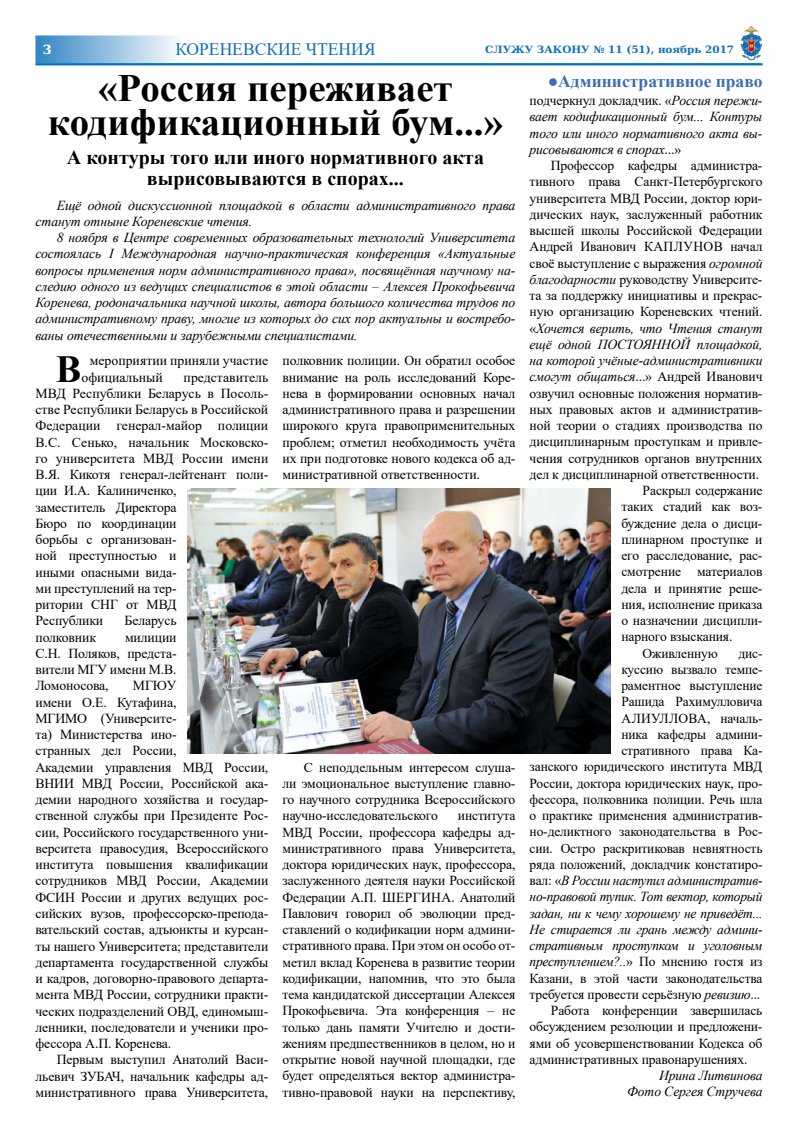
<style>
.page{position:relative;width:798px;height:1134px;background:#fff}
.page>*{position:absolute;margin:0;border:0;box-sizing:border-box;transform-origin:0 0}
.t1{font:700 38.75px/33.8px "Times New Roman";color:#000;text-align:center}
.t2{font:700 38.25px "Times New Roman";color:#000}
.t3{font:700 20px/21.2px "Times New Roman";color:#000;text-align:center}
.t4{font:700 17.5px "Times New Roman";color:#386eb6}
.t5{font:17.5px "Times New Roman";color:#1072ba}
.t6{font:13.75px/16.2px "Times New Roman";letter-spacing:-.01em;color:#000;text-align:justify}
.t7{font:italic 13.75px/16.2px "Times New Roman";letter-spacing:-.01em;color:#000;text-align:justify}
.t8{font:700 12.5px "DejaVu Serif";color:#fff;scale:1.04 1}
.t9{font:700 10px "DejaVu Serif";color:#1072ba;scale:1.04 1}
.s1{color:#fff}
.s2{font-weight:400}
.s3{font-style:normal}
.s4{font-style:italic}
</style>
<div class="page">
<img style="left:740px;top:26px;width:22px;height:34px">
<hr style="left:35px;top:63px;width:727px;height:2px;background:#0072c0">
<svg style="left:35px;top:35px;width:141px;height:28px;background:#94bfdf"></svg>
<img style="left:187px;top:489px;width:423px;height:265px">
<p class="t8" style="left:43px;top:39px;width:10px">3</p>
<p class="t5" style="left:175px;top:37px;width:202px">КОРЕНЕВСКИЕ ЧТЕНИЯ</p>
<p class="t9" style="left:485px;top:41px;width:241px">СЛУЖУ ЗАКОНУ № 11 (51), ноябрь 2017</p>
<h1 class="t1" style="left:48px;top:70px;width:456px">«Россия переживает кодификационный бум...»</h1>
<h3 class="t3" style="left:67px;top:146px;width:418px">А контуры того или иного нормативного акта вырисовываются в спорах...</h3>
<p class="t7" style="left:35px;top:197px;width:481px;text-indent:21px">Ещё одной дискуссионной площадкой в области административного права станут отныне Кореневские чтения.</p>
<p class="t7" style="left:35px;top:229px;width:481px;text-indent:21px">8 ноября в Центре современных образовательных технологий Университета состоялась I Международная научно-практическая конференция «Актуальные вопросы применения норм административного права», посвящённая научному на&shy;следию одного из ведущих специалистов в этой области – Алексея Прокофьевича Коренева, родоначальника научной школы, автора большого количества трудов по административному праву, многие из которых до сих пор актуальны и востребо&shy;ваны отечественными и зарубежными специалистами.</p>
<h2 class="t2" style="left:56px;top:341px;width:27px">В</h2>
<p class="t6" style="left:81px;top:352px;width:188px"><span class="s1">●</span>мероприятии приняли участие официальный</p>
<p class="t6" style="left:35px;top:368px;width:234px;text-align:left;text-indent:148px">представитель<br>МВД Республики Беларусь в Посоль&shy;стве Республики Беларусь в Российской<br>Федерации генерал-майор полиции<br>В.С. Сенько, начальник Московско&shy;го университета МВД России имени<br>В.Я. Кикотя генерал-лейтенант поли&shy;ции И.А. Калиниченко,<br>заместитель Директора<br>Бюро по координации<br>борьбы с организован-<br>ной преступностью и<br>иными опасными вида-<br>ми преступлений на тер-<br>ритории СНГ от МВД<br>Республики</p>
<p class="t6" style="left:125px;top:612px;width:53px">Беларусь</p>
<p class="t6" style="left:35px;top:628px;width:62px">полковник</p>
<p class="t6" style="left:35px;top:628px;width:143px;text-indent:89px">милиции С.Н. Поляков, предста&shy;вители МГУ имени М.В.<br>Ломоносова,</p>
<p class="t6" style="left:35px;top:677px;width:234px;text-align:left;text-indent:97px">МГЮУ<br>имени О.Е. Кутафина,<br>МГИМО (Университе-<br>та) Министерства ино-<br>странных дел России,<br>Академии управления МВД России,<br>ВНИИ МВД России, Российской ака&shy;демии народного хозяйства и государ&shy;ственной службы при Президенте Рос&shy;сии, Российского государственного уни&shy;верситета правосудия, Всероссийского института повышения квалификации сотрудников МВД России, Академии<br>ФСИН России и других ведущих рос&shy;сийских вузов, профессорско-препода&shy;вательский состав, адъюнкты и курсан&shy;ты нашего Университета; представители департамента государственной службы и кадров, договорно-правового департа&shy;мента МВД России, сотрудники практи&shy;ческих подразделений ОВД, единомыш&shy;ленники, последователи и ученики про&shy;фессора А.П. Коренева.</p>
<p class="t6" style="left:35px;top:1051px;width:234px;text-indent:21px">Первым выступил Анатолий Васи&shy;льевич ЗУБАЧ, начальник кафедры ад&shy;министративного права Университета,</p>
<p class="t6" style="left:282px;top:352px;width:234px">полковник полиции. Он обратил особое внимание на роль исследований Коре&shy;нева в формировании основных начал административного права и разрешении широкого круга правоприменительных проблем; отметил необходимость учёта их при подготовке нового кодекса об ад&shy;министративной ответственности.</p>
<p class="t6" style="left:282px;top:758px;width:234px;text-indent:21px">С неподдельным интересом слуша&shy;ли эмоциональное выступление главно&shy;го научного сотрудника Всероссийского научно-исследовательского</p>
<p class="t6" style="left:282px;top:807px;width:234px;text-indent:175px">института МВД России, профессора кафедры ад&shy;министративного права Университета, доктора юридических наук, профессора, заслуженного деятеля науки Российской Федерации А.П. Шергина</p>
<p class="t6" style="left:282px;top:888px;width:234px;text-indent:169px">. Анатолий Павлович говорил об эволюции пред&shy;ставлений о кодификации норм админи&shy;стративного права. При этом он особо от&shy;метил вклад Коренева в развитие теории кодификации, напомнив, что это была тема кандидатской диссертации Алексея Прокофьевича. Эта конференция – не только дань памяти Учителю и дости&shy;жениям предшественников в целом, но и открытие новой научной площадки, где будет определяться вектор администра&shy;тивно-правовой науки на перспективу,</p>
<p class="t4" style="left:547px;top:69px;width:216px"><span class="s2">●</span>Административное право</p>
<p class="t7" style="left:529px;top:92px;width:234px"><span class="s3">подчеркнул докладчик. «</span>Россия пережи&shy;вает кодификационный бум... Контуры того или иного нормативного акта вы&shy;рисовываются в спорах<span class="s3">...»</span></p>
<p class="t6" style="left:529px;top:157px;width:234px;text-indent:21px">Профессор кафедры администра&shy;тивного права Санкт-Петербургского университета МВД России, доктор юри&shy;дических наук, заслуженный работник высшей школы Российской Федерации Андрей Иванович Каплунов</p>
<p class="t6" style="left:730px;top:238px;width:34px">начал</p>
<p class="t6" style="left:529px;top:254px;width:234px">своё выступление с выражения <span class="s4">огромной</span></p>
<p class="t6" style="left:529px;top:271px;width:234px"><span class="s4">благодарности</span> руководству Университе-</p>
<p class="t6" style="left:529px;top:287px;width:234px">та за поддержку инициативы и прекрас-</p>
<p class="t6" style="left:529px;top:303px;width:234px">ную организацию Кореневских чтений.</p>
<p class="t7" style="left:529px;top:319px;width:234px"><span class="s3">«</span>Хочется верить, что Чтения станут</p>
<p class="t7" style="left:529px;top:336px;width:234px">ещё одной ПОСТОЯННОЙ площадкой,</p>
<p class="t7" style="left:529px;top:352px;width:234px">на которой учёные-административники</p>
<p class="t6" style="left:529px;top:368px;width:234px"><span class="s4">смогут общаться</span>...» Андрей Иванович</p>
<p class="t6" style="left:529px;top:384px;width:234px">озвучил основные положения норматив-</p>
<p class="t6" style="left:529px;top:401px;width:234px">ных правовых актов и административ-</p>
<p class="t6" style="left:529px;top:417px;width:234px">ной теории о стадиях производства по</p>
<p class="t6" style="left:529px;top:433px;width:234px">дисциплинарным проступкам и привле-</p>
<p class="t6" style="left:529px;top:449px;width:234px">чения сотрудников органов внутренних</p>
<p class="t6" style="left:529px;top:466px;width:231px">дел к дисциплинарной ответственности.</p>
<p class="t6" style="left:642px;top:482px;width:121px">Раскрыл содержание</p>
<p class="t6" style="left:621px;top:498px;width:143px">таких стадий как воз-</p>
<p class="t6" style="left:621px;top:514px;width:143px">буждение дела о дисци-</p>
<p class="t6" style="left:621px;top:531px;width:143px">плинарном проступке и</p>
<p class="t6" style="left:621px;top:547px;width:143px">его расследование, рас-</p>
<p class="t6" style="left:621px;top:563px;width:143px">смотрение материалов</p>
<p class="t6" style="left:621px;top:579px;width:143px">дела и принятие реше-</p>
<p class="t6" style="left:621px;top:596px;width:143px">ния, исполнение приказа</p>
<p class="t6" style="left:621px;top:612px;width:143px">о назначении дисципли-</p>
<p class="t6" style="left:621px;top:628px;width:113px">нарного взыскания.</p>
<p class="t6" style="left:642px;top:644px;width:77px">Оживленную</p>
<p class="t6" style="left:621px;top:644px;width:143px;text-indent:117px">дис&shy;куссию вызвало темпе&shy;раментное выступление Рашида Рахимулловича АлИуллова</p>
<p class="t6" style="left:706px;top:709px;width:57px">, началь-</p>
<p class="t6" style="left:621px;top:726px;width:143px">ника кафедры админи-</p>
<p class="t6" style="left:621px;top:742px;width:143px">стративного права Ка-</p>
<p class="t6" style="left:529px;top:758px;width:234px">занского юридического института МВД</p>
<p class="t6" style="left:529px;top:774px;width:234px">России, доктора юридических наук, про-</p>
<p class="t6" style="left:529px;top:791px;width:234px">фессора, полковника полиции. Речь шла</p>
<p class="t6" style="left:529px;top:807px;width:234px">о практике применения административ-</p>
<p class="t6" style="left:529px;top:823px;width:234px">но-деликтного законодательства в Рос-</p>
<p class="t6" style="left:529px;top:839px;width:234px">сии. Остро раскритиковав невнятность</p>
<p class="t6" style="left:529px;top:856px;width:234px">ряда положений, докладчик констатиро-</p>
<p class="t7" style="left:529px;top:872px;width:234px"><span class="s3">вал: «</span>В России наступил административ-</p>
<p class="t7" style="left:529px;top:888px;width:234px">но-правовой тупик. Тот вектор, который</p>
<p class="t7" style="left:529px;top:904px;width:234px">задан, ни к чему хорошему не приведёт...</p>
<p class="t7" style="left:529px;top:921px;width:234px">Не стирается ли грань между админи-</p>
<p class="t7" style="left:529px;top:937px;width:234px">стративным проступком и уголовным</p>
<p class="t7" style="left:529px;top:953px;width:234px">преступлением?..<span class="s3">» По мнению гостя из</span></p>
<p class="t6" style="left:529px;top:969px;width:234px">Казани, в этой части законодательства</p>
<p class="t6" style="left:529px;top:986px;width:232px">требуется провести серьёзную <span class="s4">ревизию</span>...</p>
<p class="t6" style="left:550px;top:1002px;width:213px">Работа конференции завершилась</p>
<p class="t6" style="left:529px;top:1018px;width:234px">обсуждением резолюции и предложени-</p>
<p class="t6" style="left:529px;top:1034px;width:234px">ями об усовершенствовании Кодекса об</p>
<p class="t6" style="left:529px;top:1051px;width:219px">административных правонарушениях.</p>
<p class="t7" style="left:627px;top:1067px;width:137px;text-align:right">Ирина Литвинова<br>Фото Сергея Стручева</p>
</div>
